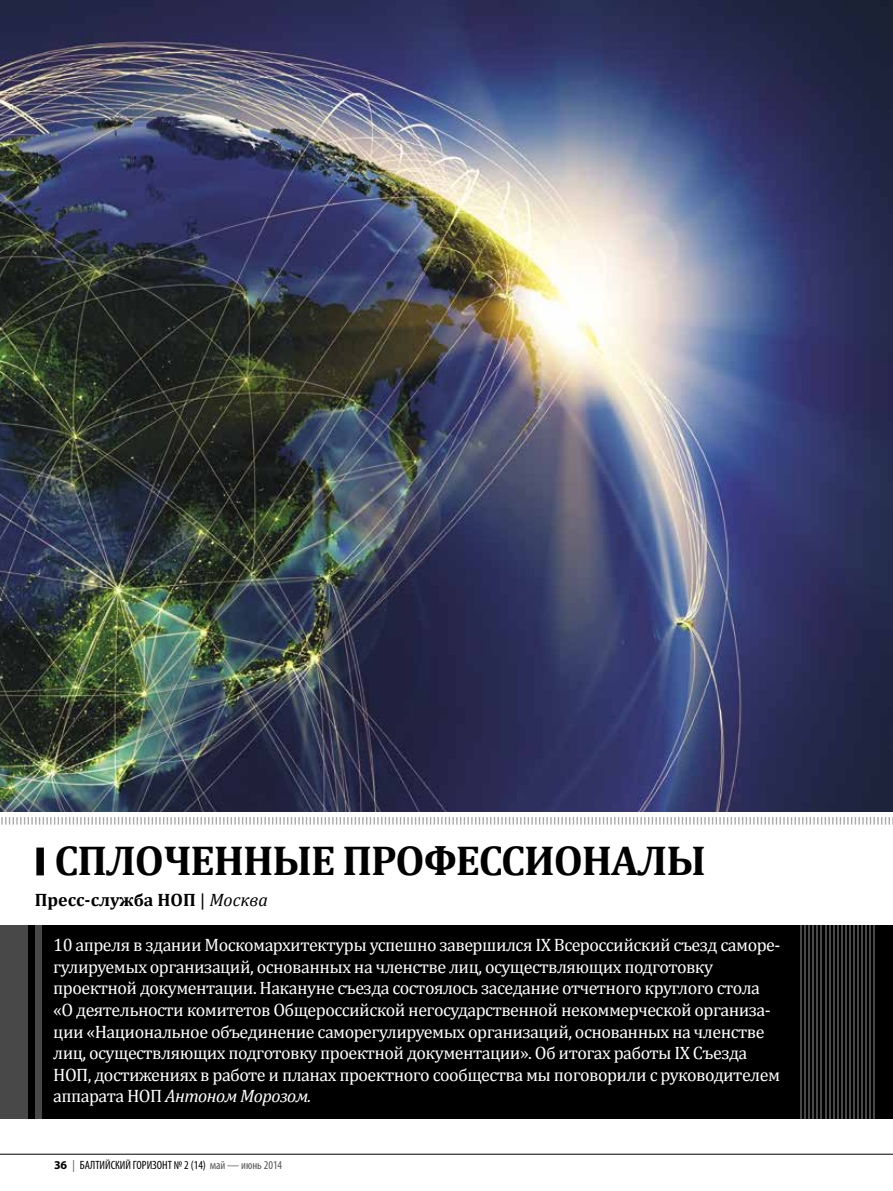
<style>
.page{position:relative;width:893px;height:1191px;background:#fff}
.page>*{position:absolute;margin:0;border:0;box-sizing:border-box;transform-origin:0 0}
.t1{font:700 42px "Cambria";color:#000}
.t2{font:18px/21.6px "Cambria";letter-spacing:-.03em;color:#fff}
.t3{font:700 18px "Cambria";color:#000}
.t4{font:condensed 12px "Myriad Pro";color:#000}
.s1{font-weight:400}
.s2{font-weight:400;font-style:italic}
.s3{font-style:italic}
.s4{font-weight:700;font-stretch:normal}
.s5{color:#555}
</style>
<div class="page">
<hr style="left:0;top:1153px;width:893px;height:1px;background:#000">
<img style="left:0;top:0;width:893px;height:811px">
<div style="left:36px;top:847px;width:8px;height:28px;background:#000"></div>
<div style="left:0;top:925px;width:892px;height:193px;background:#000"></div>
<div style="left:35px;top:925px;width:7px;height:193px;background:#484848"></div>
<div style="left:0;top:925px;width:28px;height:193px;background:#484848"></div>
<hr style="left:800px;top:925px;width:2px;height:193px;background:#484848">
<hr style="left:865px;top:925px;width:2px;height:193px;background:#484848">
<hr style="left:833px;top:925px;width:1px;height:193px;background:#484848">
<hr style="left:817px;top:925px;width:1px;height:193px;background:#484848">
<hr style="left:849px;top:925px;width:2px;height:193px;background:#484848">
<hr style="left:804px;top:925px;width:2px;height:193px;background:#484848">
<hr style="left:869px;top:925px;width:2px;height:193px;background:#484848">
<hr style="left:837px;top:925px;width:1px;height:193px;background:#484848">
<hr style="left:821px;top:925px;width:1px;height:193px;background:#484848">
<hr style="left:853px;top:925px;width:2px;height:193px;background:#484848">
<hr style="left:808px;top:925px;width:2px;height:193px;background:#484848">
<hr style="left:873px;top:925px;width:2px;height:193px;background:#484848">
<hr style="left:841px;top:925px;width:1px;height:193px;background:#484848">
<hr style="left:825px;top:925px;width:1px;height:193px;background:#484848">
<hr style="left:857px;top:925px;width:2px;height:193px;background:#484848">
<hr style="left:813px;top:925px;width:1px;height:193px;background:#484848">
<hr style="left:845px;top:925px;width:1px;height:193px;background:#484848">
<hr style="left:829px;top:925px;width:1px;height:193px;background:#484848">
<hr style="left:861px;top:925px;width:2px;height:193px;background:#484848">
<svg style="left:1px;top:817px;width:892px;height:8px"></svg>
<h1 class="t1" style="left:54px;top:831px;width:53px">Сплоченные</h1>
<h1 class="t1" style="left:342px;top:831px;width:29px">профессионалы</h1>
<p class="t3" style="left:35px;top:887px;width:235px">Пресс-служба НОП <span class="s1">|</span> <span class="s2">Москва</span></p>
<p class="t2" style="left:53px;top:934px;width:729px">10 апреля в здании Москомархитектуры успешно завершился IX Всероссийский съезд саморе&shy;гулируемых организаций, основанных на членстве лиц, осуществляющих подготовку проектной документации. Накануне съезда состоялось заседание отчетного круглого стола «О деятельности комитетов Общероссийской негосударственной некоммерческой организа&shy;ции «Национальное объединение саморегулируемых организаций, основанных на членстве лиц, осуществляющих подготовку проектной документации». Об итогах работы IX Съезда НОП, достижениях в работе и планах проектного сообщества мы поговорили с руководителем аппарата НОП <span class="s3">Антоном Морозом.</span></p>
<p class="t4" style="left:54px;top:1158px;width:230px"><span class="s4">36</span> <span class="s5">|</span> БАЛТИЙСКИЙ ГОРИЗОНТ № 2 (14) <span class="s5">май — июнь 2014</span></p>
</div>
